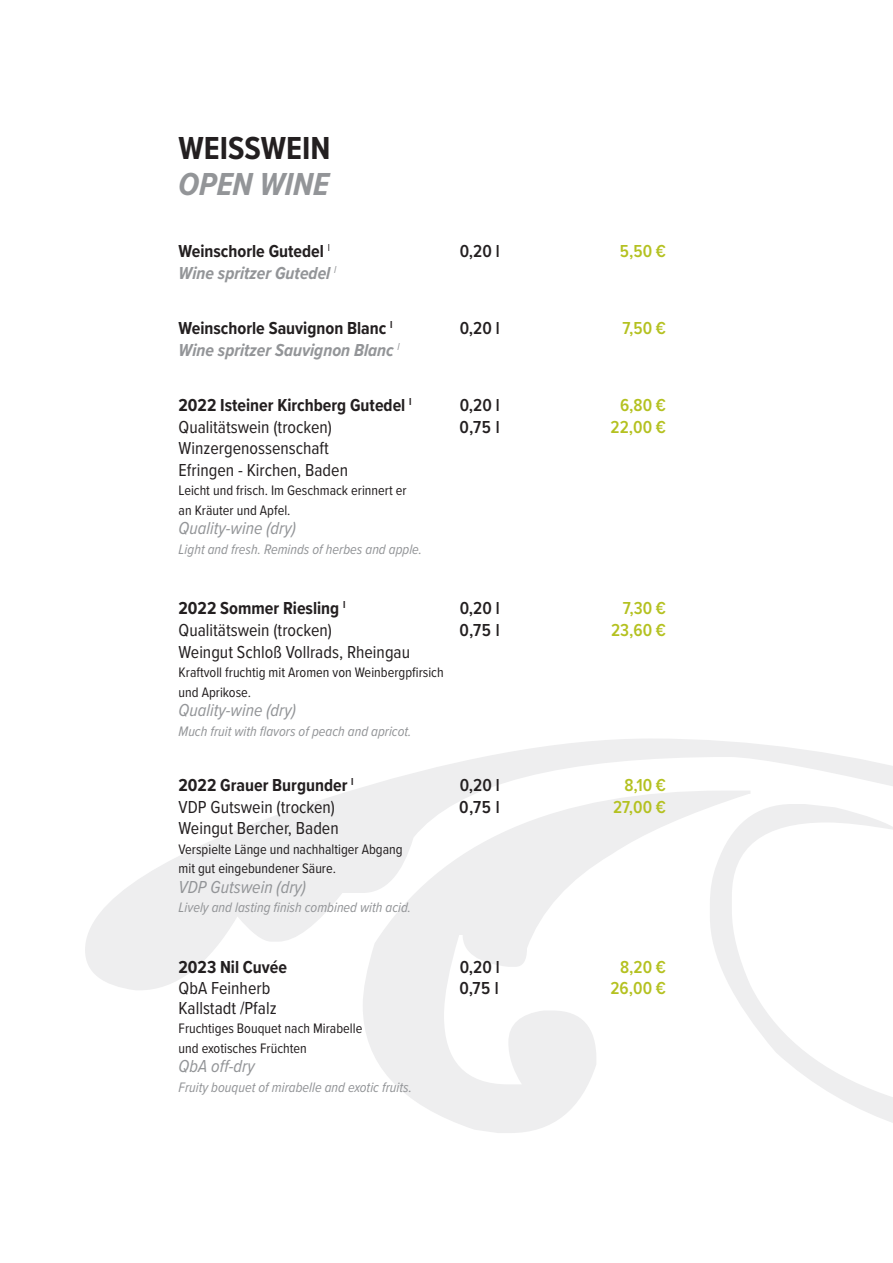
<style>
.page{position:relative;width:893px;height:1263px;background:#fff}
.page>*{position:absolute;margin:0;border:0;box-sizing:border-box;transform-origin:0 0}
.t1{font:700 33px "Proxima Nova Cond";color:#231f20}
.t2{font:italic 700 33px "Proxima Nova Cond";color:#939598}
.t3{font:18px/21.6px "Proxima Nova Cond";color:#231f20}
.t4{font:700 18px "Proxima Nova Cond";color:#231f20}
.t5{font:italic 18px "Proxima Nova Cond";color:#939598}
.t6{font:600 18px "Proxima Nova Cond";color:#b4c120}
.t7{font:600 18px "Proxima Nova Cond";color:#231f20}
.t8{font:italic 700 18px "Proxima Nova Cond";color:#939598}
.t9{font:14.25px/19.5px "Proxima Nova Cond";color:#231f20}
.t10{font:italic 14.25px "Proxima Nova Cond";color:#939598}
</style>
<div class="page">
<svg style="left:85px;top:739px;width:808px;height:394px"></svg>
<h1 class="t1" style="left:179px;top:124px;width:153px">WEISSWEIN</h1>
<h1 class="t2" style="left:179px;top:160px;width:152px">OPEN WINE</h1>
<p class="t4" style="left:179px;top:238px;width:153px">Weinschorle Gutedel <sup>l</sup></p>
<p class="t7" style="left:460px;top:238px;width:41px">0,20 l</p>
<p class="t6" style="left:620px;top:238px;width:48px">5,50 €</p>
<p class="t8" style="left:179px;top:260px;width:159px">Wine spritzer Gutedel <sup>l</sup></p>
<p class="t4" style="left:179px;top:315px;width:216px">Weinschorle Sauvignon Blanc <sup>l</sup></p>
<p class="t7" style="left:460px;top:315px;width:41px">0,20 l</p>
<p class="t6" style="left:622px;top:315px;width:45px">7,50 €</p>
<p class="t8" style="left:179px;top:337px;width:223px">Wine spritzer Sauvignon Blanc <sup>l</sup></p>
<p class="t4" style="left:179px;top:392px;width:234px">2022 Isteiner Kirchberg Gutedel <sup>l</sup></p>
<p class="t7" style="left:460px;top:392px;width:41px">0,20 l</p>
<p class="t6" style="left:620px;top:392px;width:48px">6,80 €</p>
<p class="t3" style="left:179px;top:415px;width:155px">Qualitätswein (trocken)</p>
<p class="t7" style="left:460px;top:413px;width:42px">0,75 l</p>
<p class="t6" style="left:611px;top:413px;width:57px">22,00 €</p>
<p class="t3" style="left:179px;top:437px;width:171px">Winzergenossenschaft<br>Efringen - Kirchen, Baden</p>
<p class="t9" style="left:179px;top:480px;width:230px">Leicht und frisch. Im Geschmack erinnert er an Kräuter und Apfel.</p>
<p class="t5" style="left:179px;top:515px;width:119px">Quality-wine (dry)</p>
<p class="t10" style="left:179px;top:539px;width:245px">Light and fresh. Reminds of herbes and apple.</p>
<p class="t4" style="left:179px;top:595px;width:168px">2022 Sommer Riesling <sup>l</sup></p>
<p class="t7" style="left:460px;top:595px;width:41px">0,20 l</p>
<p class="t6" style="left:623px;top:595px;width:45px">7,30 €</p>
<p class="t3" style="left:179px;top:618px;width:155px">Qualitätswein (trocken)</p>
<p class="t7" style="left:460px;top:617px;width:42px">0,75 l</p>
<p class="t6" style="left:611px;top:617px;width:57px">23,60 €</p>
<p class="t3" style="left:179px;top:640px;width:233px">Weingut Schloß Vollrads, Rheingau</p>
<p class="t9" style="left:179px;top:662px;width:267px">Kraftvoll fruchtig mit Aromen von Weinbergpfirsich und Aprikose.</p>
<p class="t5" style="left:179px;top:697px;width:119px">Quality-wine (dry)</p>
<p class="t10" style="left:179px;top:720px;width:234px">Much fruit with flavors of peach and apricot.</p>
<p class="t4" style="left:179px;top:772px;width:177px">2022 Grauer Burgunder <sup>l</sup></p>
<p class="t7" style="left:460px;top:772px;width:41px">0,20 l</p>
<p class="t6" style="left:624px;top:772px;width:43px">8,10 €</p>
<p class="t3" style="left:179px;top:795px;width:158px">VDP Gutswein (trocken)</p>
<p class="t7" style="left:459px;top:793px;width:42px">0,75 l</p>
<p class="t6" style="left:613px;top:793px;width:54px">27,00 €</p>
<p class="t3" style="left:179px;top:816px;width:162px">Weingut Bercher, Baden</p>
<p class="t9" style="left:179px;top:838px;width:226px">Verspielte Länge und nachhaltiger Abgang mit gut eingebundener Säure.</p>
<p class="t5" style="left:179px;top:873px;width:129px">VDP Gutswein (dry)</p>
<p class="t10" style="left:179px;top:897px;width:234px">Lively and lasting finish combined with acid.</p>
<p class="t4" style="left:179px;top:953px;width:110px">2023 Nil Cuvée</p>
<p class="t7" style="left:460px;top:953px;width:41px">0,20 l</p>
<p class="t6" style="left:620px;top:953px;width:48px">8,20 €</p>
<p class="t3" style="left:179px;top:977px;width:93px">QbA Feinherb</p>
<p class="t7" style="left:459px;top:975px;width:41px">0,75 l</p>
<p class="t6" style="left:610px;top:975px;width:57px">26,00 €</p>
<p class="t3" style="left:179px;top:996px;width:100px">Kallstadt /Pfalz</p>
<p class="t9" style="left:179px;top:1018px;width:185px">Fruchtiges Bouquet nach Mirabelle und exotisches Früchten</p>
<p class="t5" style="left:179px;top:1053px;width:78px">QbA off-dry</p>
<p class="t10" style="left:179px;top:1076px;width:235px">Fruity bouquet of mirabelle and exotic fruits.</p>
</div>
